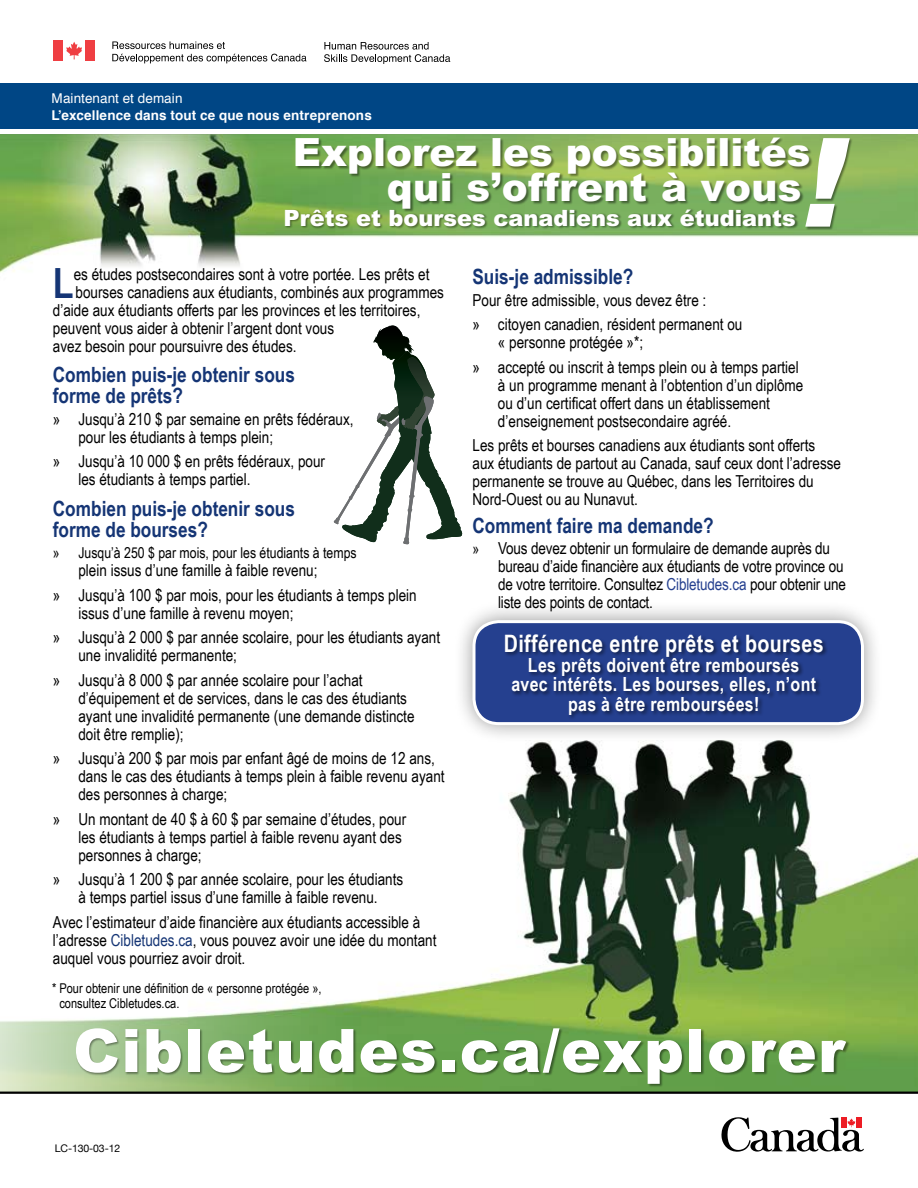
<style>
.page{position:relative;width:918px;height:1188px;background:#fff}
.page>*{position:absolute;margin:0;border:0;box-sizing:border-box;transform-origin:0 0}
.t1{font:italic 900 123.45px "M Arial";color:#fff}
.t2{font:900 60px "M Arial";letter-spacing:.025em;color:#fff}
.t3{font:700 41.7px "Arial Narrow";color:#153575}
.t4{font:900 39px/34.5px "M Arial";color:#fff;text-align:right}
.t5{font:700 24px "Arial Narrow";letter-spacing:.015em;color:#fff}
.t6{font:900 22.5px "M Arial";color:#fff}
.t7{font:700 21px/21px "Arial Narrow";color:#153575}
.t8{font:700 19.5px/19.5px "Arial Narrow";letter-spacing:.015em;color:#fff;text-align:center}
.t9{font:16.5px/18px "Arial Narrow";color:#000}
.t10{font:15px "Arial Narrow";color:#000}
.t11{font:13.5px/15px "Arial Narrow";color:#000}
.t12{font:700 13.5px "Helvetica";letter-spacing:.01em;color:#fff}
.t13{font:13.5px "Helvetica";letter-spacing:.005em;color:#fff}
.t14{font:10.5px "Helvetica Neue";letter-spacing:-.01em;color:#000}
.s1{color:#153575}
.s2{font-size:15px}
.s3{color:#25408f}
</style>
<div class="page">
<div style="left:0;top:83px;width:918px;height:46px;background:#004685"></div>
<div style="left:53px;top:40px;width:10px;height:21px;background:#ef3e42"></div>
<div style="left:85px;top:40px;width:10px;height:21px;background:#ef3e42"></div>
<svg style="left:66px;top:42px;width:16px;height:17px"></svg>
<svg style="left:112px;top:41px;width:194px;height:22px"></svg>
<svg style="left:324px;top:42px;width:126px;height:22px"></svg>
<img style="left:0;top:134px;width:918px;height:139px">
<img style="left:0;top:744px;width:918px;height:348px">
<div style="left:296px;top:138px;width:517px;height:74px;background:#000;opacity:.45"></div>
<div style="left:285px;top:209px;width:513px;height:21px;background:#000;opacity:.45"></div>
<svg style="left:721px;top:1117px;width:143px;height:35px"></svg>
<div style="left:76px;top:1029px;width:775px;height:58px;background:#000;opacity:.43"></div>
<hr style="left:0;top:1092px;width:918px;height:2px;background:#000">
<svg style="left:334px;top:325px;width:128px;height:219px"></svg>
<div style="left:453px;top:600px;width:430px;height:144px;background:#000;opacity:.4"></div>
<div style="left:474px;top:622px;width:389px;height:102px;background:#25408f;border-radius:25px"></div>
<div style="left:473px;top:620px;width:391px;height:105px;border:3px solid #fff;border-radius:25px"></div>
<div style="left:504px;top:634px;width:324px;height:86px;background:#000;opacity:.5"></div>
<div style="left:805px;top:138px;width:48px;height:92px;background:#000;opacity:.45"></div>
<p class="t13" style="left:52px;top:88px;width:132px">Maintenant et demain</p>
<p class="t12" style="left:52px;top:104px;width:322px">L’excellence dans tout ce que nous entreprenons</p>
<h3 class="t4" style="left:293px;top:134px;width:519px">Explorez les possibilités qui s’offrent à vous</h3>
<h3 class="t6" style="left:284px;top:203px;width:514px">Prêts et bourses canadiens aux étudiants</h3>
<h1 class="t1" style="left:801px;top:106px;width:43px">!</h1>
<h3 class="t3" style="left:53px;top:252px;width:22px">L</h3>
<p class="t9" style="left:74px;top:264px;width:357px">es études postsecondaires sont à votre portée. Les prêts et</p>
<p class="t9" style="left:76px;top:282px;width:370px">bourses canadiens aux étudiants, combinés aux programmes</p>
<p class="t9" style="left:53px;top:300px;width:369px">d’aide aux étudiants offerts par les provinces et les territoires,</p>
<p class="t9" style="left:53px;top:318px;width:283px">peuvent vous aider à obtenir l’argent dont vous</p>
<p class="t9" style="left:53px;top:336px;width:245px">avez besoin pour poursuivre des études.</p>
<p class="t7" style="left:53px;top:363px;width:244px">Combien puis-je obtenir sous forme de prêts?</p>
<p class="t9" style="left:78px;top:409px;width:277px;text-indent:-25px">» Jusqu’à 210 $ par semaine en prêts fédéraux, pour les étudiants à temps plein;</p>
<p class="t9" style="left:78px;top:452px;width:248px;text-indent:-25px">» Jusqu’à 10 000 $ en prêts fédéraux, pour les étudiants à temps partiel.</p>
<p class="t7" style="left:53px;top:497px;width:244px">Combien puis-je obtenir sous forme de bourses?</p>
<p class="t10" style="left:53px;top:542px;width:305px">» Jusqu’à 250 $ par mois, pour les étudiants à temps</p>
<p class="t9" style="left:53px;top:558px;width:365px;line-height:24.5px;text-indent:25px">plein issus d’une famille à faible revenu;<br>» Jusqu’à 100 $ par mois, pour les étudiants à temps plein</p>
<p class="t9" style="left:53px;top:600px;width:389px;line-height:24.5px;text-indent:25px">issus d’une famille à revenu moyen;<br>» Jusqu’à 2 000 $ par année scolaire, pour les étudiants ayant</p>
<p class="t9" style="left:53px;top:643px;width:311px;line-height:24.5px;text-indent:25px">une invalidité permanente;<br>» Jusqu’à 8 000 $ par année scolaire pour l’achat</p>
<p class="t9" style="left:78px;top:688px;width:338px">d’équipement et de services, dans le cas des étudiants ayant une invalidité permanente (une demande distincte doit être remplie);</p>
<p class="t9" style="left:78px;top:749px;width:368px;text-indent:-25px">» Jusqu’à 200 $ par mois par enfant âgé de moins de 12 ans, dans le cas des étudiants à temps plein à faible revenu ayant des personnes à charge;</p>
<p class="t9" style="left:78px;top:809px;width:329px;text-indent:-25px">» Un montant de 40 $ à 60 $ par semaine d’études, pour les étudiants à temps partiel à faible revenu ayant des personnes à charge;</p>
<p class="t9" style="left:53px;top:870px;width:352px;text-align:center">» Jusqu’à 1 200 $ par année scolaire, pour les étudiants à temps partiel issus d’une famille à faible revenu.</p>
<p class="t9" style="left:53px;top:912px;width:385px">Avec l’estimateur d’aide financière aux étudiants accessible à l’adresse <span class="s1">Cibletudes.ca</span>, vous pouvez avoir une idée du montant auquel vous pourriez avoir droit.</p>
<p class="t11" style="left:59px;top:980px;width:264px;text-indent:-7px">* Pour obtenir une définition de « personne protégée », consultez Cibletudes.ca.</p>
<p class="t7" style="left:472px;top:265px;width:162px">Suis-je admissible?</p>
<p class="t9" style="left:472px;top:287px;width:271px;line-height:24.5px">Pour être admissible, vous devez être :<br>» citoyen canadien, résident permanent ou</p>
<p class="t9" style="left:472px;top:330px;width:328px;line-height:24.5px;text-indent:25px">« personne protégée »*;<br>» accepté ou inscrit à temps plein ou à temps partiel</p>
<p class="t9" style="left:498px;top:375px;width:307px">à un programme menant à l’obtention d’un diplôme ou d’un certificat offert dans un établissement d’enseignement postsecondaire agréé.</p>
<p class="t9" style="left:472px;top:436px;width:370px">Les prêts et bourses canadiens aux étudiants sont offerts aux étudiants de partout au Canada, sauf ceux dont l’adresse permanente se trouve au Québec, dans les Territoires du Nord-Ouest ou au Nunavut.</p>
<p class="t7" style="left:472px;top:514px;width:243px">Comment faire ma demande?</p>
<p class="t9" style="left:498px;top:539px;width:350px;text-indent:-26px"><span class="s2">»</span> Vous devez obtenir un formulaire de demande auprès du bureau d’aide financière aux étudiants de votre province ou de votre territoire. Consultez <span class="s3">Cibletudes.ca</span> pour obtenir une liste des points de contact.</p>
<h3 class="t5" style="left:504px;top:626px;width:321px">Différence entre prêts et bourses</h3>
<p class="t8" style="left:511px;top:654px;width:306px">Les prêts doivent être remboursés avec intérêts. Les bourses, elles, n’ont pas à être remboursées!</p>
<h2 class="t2" style="left:73px;top:1013px;width:773px">Cibletudes.ca/explorer</h2>
<p class="t14" style="left:55px;top:1142px;width:67px">LC-130-03-12</p>
</div>
